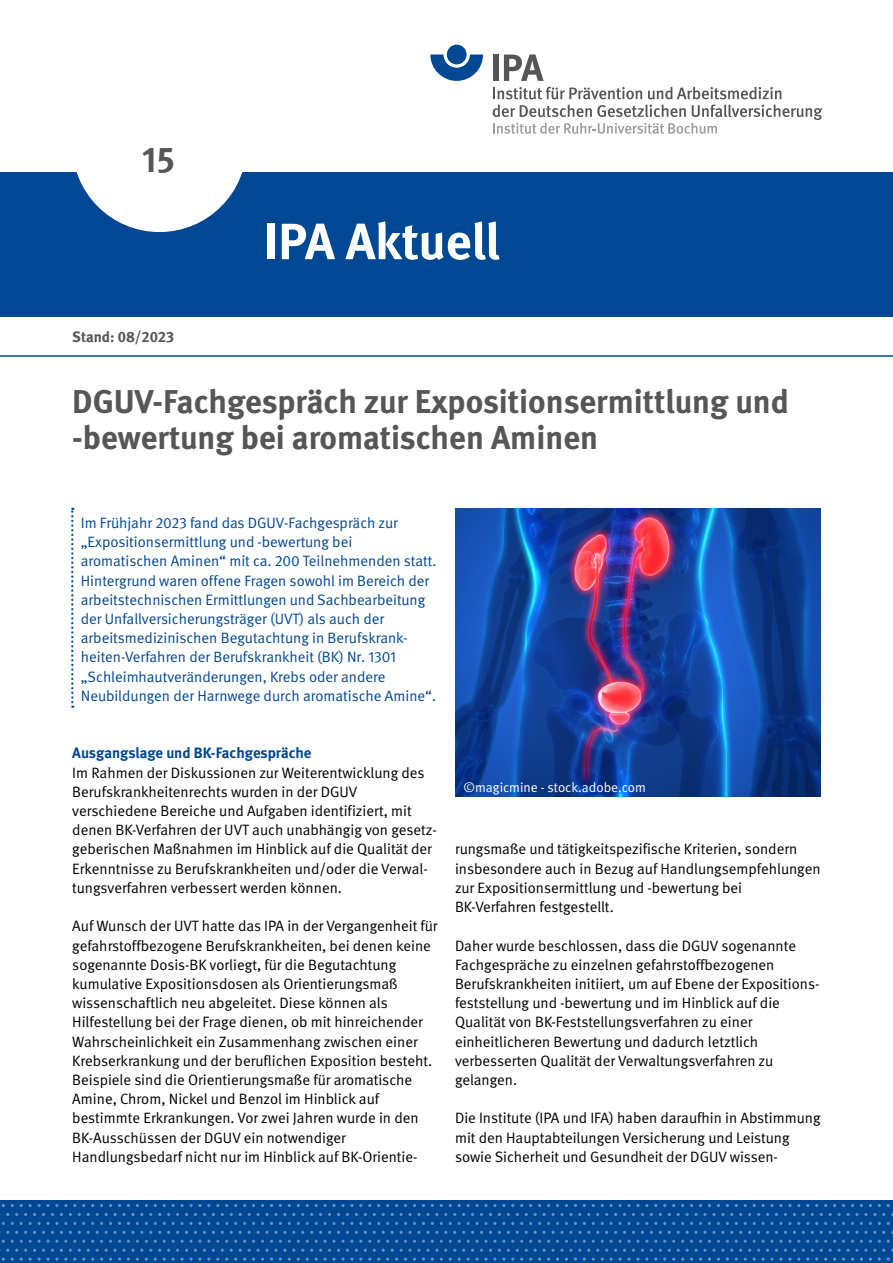
<style>
.page{position:relative;width:893px;height:1263px;background:#fff}
.page>*{position:absolute;margin:0;border:0;box-sizing:border-box;transform-origin:0 0}
.H1_IPA_Aktuell{font:700 51px "DGUV Meta";letter-spacing:-.005em;color:#fff}
.Sonderformate_P_Ausgabe_24_20pt{font:700 36px "DGUV Meta";color:#565655}
.H2_Titel{font:700 33px/36px "DGUV Meta";color:#565655}
.P_Text{font:15px/19.2px "DGUV Meta";color:#000}
.P_Header{font:15px/19.2px "DGUV Meta";color:#004893}
.H3_Zwischenüberschrift{font:700 15px "DGUV Meta";letter-spacing:-.005em;color:#004893}
.P_Text_ohne_Raster{font:700 15px "DGUV Meta";color:#565655}
.t1{font:13.5px "DGUV Meta";color:#fff}
</style>
<div class="page">
<svg style="left:430px;top:55px;width:53px;height:26px"></svg>
<div style="left:447px;top:45px;width:20px;height:19px;background:#004893;border-radius:50%"></div>
<div style="left:493px;top:55px;width:6px;height:26px;background:#565655"></div>
<svg style="left:504px;top:54px;width:40px;height:27px"></svg>
<svg style="left:493px;top:87px;width:172px;height:30px"></svg>
<svg style="left:493px;top:123px;width:171px;height:11px"></svg>
<svg style="left:665px;top:87px;width:157px;height:47px"></svg>
<div style="left:0;top:1200px;width:893px;height:63px;background:#004893"></div>
<svg style="left:677px;top:1213px;width:38px;height:3px"></svg>
<svg style="left:534px;top:1213px;width:38px;height:3px"></svg>
<svg style="left:391px;top:1213px;width:38px;height:3px"></svg>
<svg style="left:248px;top:1213px;width:38px;height:3px"></svg>
<svg style="left:105px;top:1213px;width:38px;height:3px"></svg>
<svg style="left:677px;top:1231px;width:38px;height:3px"></svg>
<svg style="left:534px;top:1231px;width:38px;height:3px"></svg>
<svg style="left:391px;top:1231px;width:38px;height:3px"></svg>
<svg style="left:248px;top:1231px;width:38px;height:3px"></svg>
<svg style="left:105px;top:1231px;width:38px;height:3px"></svg>
<svg style="left:610px;top:1204px;width:38px;height:3px"></svg>
<svg style="left:458px;top:1204px;width:47px;height:3px"></svg>
<svg style="left:315px;top:1204px;width:38px;height:3px"></svg>
<svg style="left:172px;top:1204px;width:38px;height:3px"></svg>
<svg style="left:29px;top:1204px;width:38px;height:3px"></svg>
<svg style="left:610px;top:1222px;width:38px;height:3px"></svg>
<svg style="left:458px;top:1222px;width:47px;height:3px"></svg>
<svg style="left:315px;top:1222px;width:38px;height:3px"></svg>
<svg style="left:172px;top:1222px;width:38px;height:3px"></svg>
<svg style="left:29px;top:1222px;width:38px;height:3px"></svg>
<svg style="left:359px;top:1240px;width:164px;height:21px"></svg>
<svg style="left:172px;top:1240px;width:186px;height:21px"></svg>
<svg style="left:0;top:1240px;width:170px;height:21px"></svg>
<svg style="left:820px;top:1213px;width:38px;height:3px"></svg>
<svg style="left:820px;top:1231px;width:38px;height:3px"></svg>
<svg style="left:753px;top:1204px;width:38px;height:3px"></svg>
<svg style="left:753px;top:1222px;width:38px;height:3px"></svg>
<svg style="left:873px;top:1240px;width:20px;height:21px"></svg>
<svg style="left:525px;top:1240px;width:347px;height:21px"></svg>
<div style="left:0;top:173px;width:893px;height:144px;background:#004893"></div>
<div style="left:72px;top:58px;width:175px;height:174px;background:#fff;border-radius:50%"></div>
<hr style="left:0;top:355px;width:893px;height:2px;background:#004893">
<svg style="left:71px;top:508px;width:2px;height:200px"></svg>
<img style="left:455px;top:509px;width:366px;height:288px">
<p class="Sonderformate_P_Ausgabe_24_20pt" style="left:142px;top:138px;width:34px">15</p>
<p class="P_Text_ohne_Raster" style="left:72px;top:328px;width:103px">Stand: 08/2023</p>
<h1 class="H1_IPA_Aktuell" style="left:264px;top:211px;width:238px">IPA Aktuell</h1>
<h2 class="H2_Titel" style="left:72px;top:384px;width:718px">DGUV-Fachgespräch zur Expositionsermittlung und -bewertung bei aromatischen Aminen</h2>
<p class="P_Header" style="left:81px;top:514px;width:357px">Im Frühjahr 2023 fand das DGUV-Fachgespräch zur „Expositionsermittlung und -bewertung bei aromatischen Aminen“ mit ca. 200 Teilnehmenden statt.<br>Hintergrund waren offene Fragen sowohl im Bereich der arbeitstechnischen Ermittlungen und Sachbearbeitung der Unfallversicherungsträger (UVT) als auch der arbeitsmedizinischen Begutachtung in Berufskrank&shy;heiten-Verfahren der Berufskrankheit (BK) Nr. 1301 „Schleimhautveränderungen, Krebs oder andere Neubildungen der Harnwege durch aromatische Amine“.</p>
<h3 class="H3_Zwischenüberschrift" style="left:72px;top:744px;width:241px">Ausgangslage und BK-Fachgespräche</h3>
<p class="P_Text" style="left:72px;top:763px;width:366px">Im Rahmen der Diskussionen zur Weiterentwicklung des Berufskrankheitenrechts wurden in der DGUV verschiedene Bereiche und Aufgaben identifiziert, mit denen BK-Verfahren der UVT auch unabhängig von gesetz&shy;geberischen Maßnahmen im Hinblick auf die Qualität der Erkenntnisse zu Berufskrankheiten und/oder die Verwal&shy;tungsverfahren verbessert werden können.</p>
<p class="P_Text" style="left:72px;top:917px;width:367px">Auf Wunsch der UVT hatte das IPA in der Vergangenheit für gefahrstoffbezogene Berufskrankheiten, bei denen keine sogenannte Dosis-BK vorliegt, für die Begutachtung kumulative Expositionsdosen als Orientierungsmaß wissenschaftlich neu abgeleitet. Diese können als Hilfestellung bei der Frage dienen, ob mit hinreichender Wahrscheinlichkeit ein Zusammenhang zwischen einer Krebserkrankung und der beruflichen Exposition besteht.<br>Beispiele sind die Orientierungsmaße für aromatische Amine, Chrom, Nickel und Benzol im Hinblick auf bestimmte Erkrankungen. Vor zwei Jahren wurde in den BK-Ausschüssen der DGUV ein notwendiger Handlungsbedarf nicht nur im Hinblick auf BK-Orientie-</p>
<p class="t1" style="left:463px;top:780px;width:184px">©magicmine - stock.adobe.com</p>
<p class="P_Text" style="left:455px;top:840px;width:367px">rungsmaße und tätigkeitspezifische Kriterien, sondern insbesondere auch in Bezug auf Handlungsempfehlungen zur Expositionsermittlung und -bewertung bei BK-Verfahren festgestellt.</p>
<p class="P_Text" style="left:455px;top:936px;width:366px">Daher wurde beschlossen, dass die DGUV sogenannte Fachgespräche zu einzelnen gefahrstoffbezogenen Berufskrankheiten initiiert, um auf Ebene der Expositions&shy;feststellung und -bewertung und im Hinblick auf die Qualität von BK-Feststellungsverfahren zu einer einheitlicheren Bewertung und dadurch letztlich verbesserten Qualität der Verwaltungsverfahren zu gelangen.</p>
<p class="P_Text" style="left:455px;top:1109px;width:367px">Die Institute (IPA und IFA) haben daraufhin in Abstimmung mit den Hauptabteilungen Versicherung und Leistung sowie Sicherheit und Gesundheit der DGUV wissen-</p>
</div>
